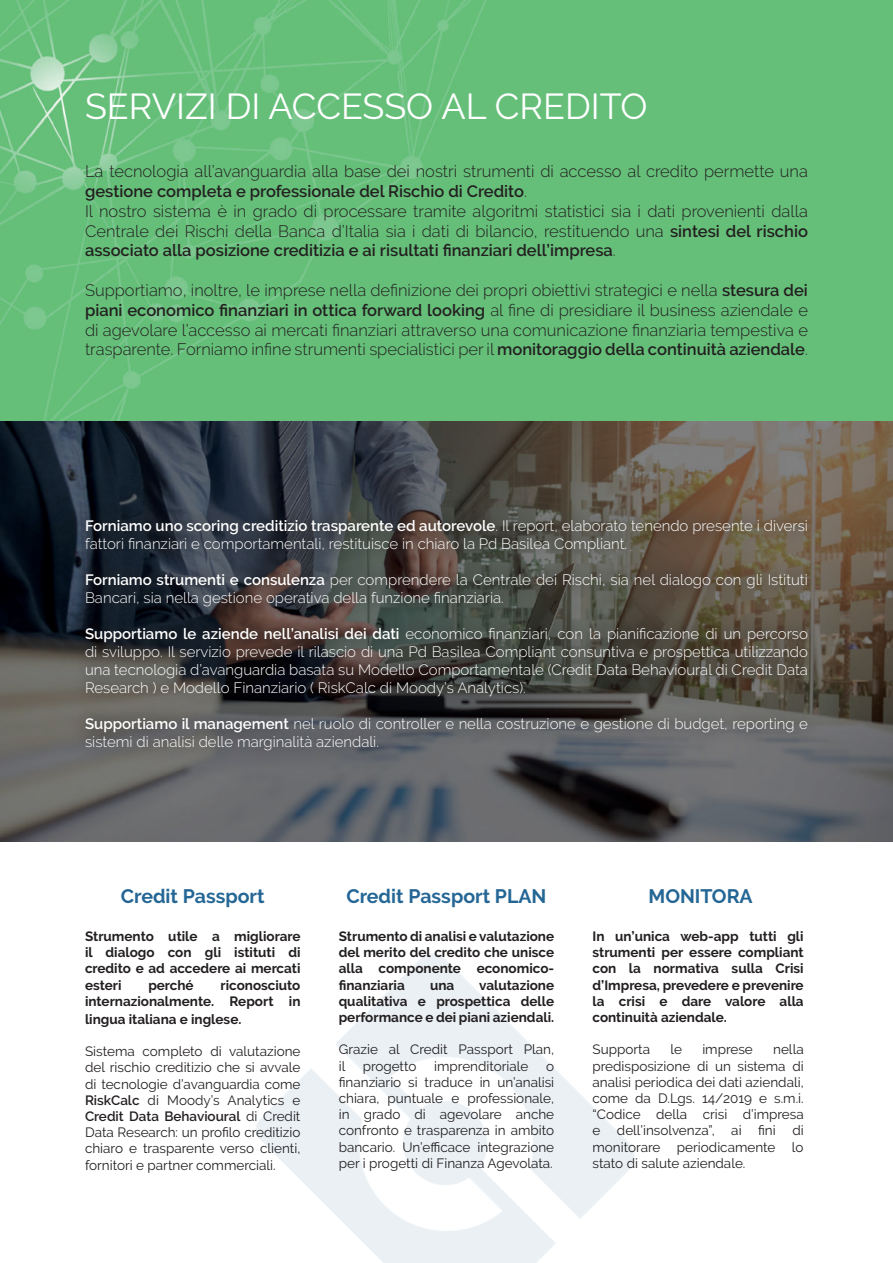
<style>
.page{position:relative;width:893px;height:1263px;background:#fff}
.page>*{position:absolute;margin:0;border:0;box-sizing:border-box;transform-origin:0 0}
.t1{font:36px "Raleway";color:#fff}
.t2{font:700 19.5px "Raleway";color:#246695}
.t3{font:300 16.5px/19.8px "Raleway";color:#231f20}
.t4{font:300 15px/18px "Raleway";color:#fff}
.t5{font:13.5px/16.2px "Raleway";color:#231f20;text-align:justify}
.t6{font:700 13.5px/16.2px "Raleway";color:#231f20;text-align:justify}
.s1{font-weight:600}
</style>
<div class="page">
<div style="left:0;top:0;width:893px;height:421px;background:#65bf79"></div>
<svg style="left:0;top:421px;width:893px;height:421px;background:#515050"></svg>
<svg style="left:71px;top:505px;width:751px;height:260px;background:#4a4946"></svg>
<h1 class="t1" style="left:85px;top:85px;width:564px">SERVIZI DI ACCESSO AL CREDITO</h1>
<p class="t3" style="left:85px;top:161px;width:724px">La tecnologia all’avanguardia alla base dei nostri strumenti di accesso al credito permette una <span class="s1">gestione completa e professionale del Rischio di Credito</span>.<br>Il nostro sistema è in grado di processare tramite algoritmi statistici sia i dati provenienti dalla Centrale dei Rischi della Banca d’Italia sia i dati di bilancio, restituendo una <span class="s1">sintesi del rischio associato alla posizione creditizia e ai risultati finanziari dell’impresa</span>.</p>
<p class="t3" style="left:85px;top:280px;width:724px;text-align:justify">Supportiamo, inoltre, le imprese nella definizione dei propri obiettivi strategici e nella <span class="s1">stesura dei piani economico finanziari in ottica forward looking</span> al fine di presidiare il business aziendale e di agevolare l’accesso ai mercati finanziari attraverso una comunicazione finanziaria tempestiva e trasparente. Forniamo infine strumenti specialistici per il <span class="s1">monitoraggio della continuità aziendale</span>.</p>
<p class="t4" style="left:85px;top:517px;width:724px"><span class="s1">Forniamo uno scoring creditizio trasparente ed autorevole</span>. Il report, elaborato tenendo presente i diversi fattori finanziari e comportamentali, restituisce in chiaro la Pd Basilea Compliant.</p>
<p class="t4" style="left:85px;top:571px;width:724px"><span class="s1">Forniamo strumenti e consulenza</span> per comprendere la Centrale dei Rischi, sia nel dialogo con gli Istituti<br>Bancari, sia nella gestione operativa della funzione finanziaria.</p>
<p class="t4" style="left:85px;top:625px;width:724px;text-align:justify"><span class="s1">Supportiamo le aziende nell’analisi dei dati</span> economico finanziari, con la pianificazione di un percorso di sviluppo. Il servizio prevede il rilascio di una Pd Basilea Compliant consuntiva e prospettica utilizzando una tecnologia d’avanguardia basata su Modello Comportamentale (Credit Data Behavioural di Credit Data Research ) e Modello Finanziario ( RiskCalc di Moody’s Analytics).</p>
<p class="t4" style="left:85px;top:715px;width:724px"><span class="s1">Supportiamo il management</span> nel ruolo di controller e nella costruzione e gestione di budget, reporting e sistemi di analisi delle marginalità aziendali.</p>
<h2 class="t2" style="left:121px;top:885px;width:145px">Credit Passport</h2>
<p class="t6" style="left:85px;top:928px;width:217px">Strumento utile a migliorare il dialogo con gli istituti di credito e ad accedere ai mercati esteri</p>
<p class="t6" style="left:85px;top:977px;width:217px;text-align:right">riconosciuto<br>internazionalmente. Report in</p>
<p class="t6" style="left:85px;top:1011px;width:158px">lingua italiana e inglese.</p>
<p class="t5" style="left:85px;top:1043px;width:217px">Sistema completo di valutazione del rischio creditizio che si avvale di tecnologie d’avanguardia come <span class="s1">RiskCalc</span> di Moody’s Analytics e <span class="s1">Credit Data Behavioural</span> di Credit Data Research: un profilo creditizio chiaro e trasparente verso clienti, fornitori e partner commerciali.</p>
<p class="t6" style="left:148px;top:977px;width:47px">perché</p>
<h2 class="t2" style="left:347px;top:885px;width:201px">Credit Passport PLAN</h2>
<p class="t6" style="left:339px;top:928px;width:217px">Strumento di analisi e valutazione del merito del credito che unisce alla componente economico&shy;finanziaria</p>
<p class="t6" style="left:339px;top:977px;width:217px;text-indent:140px">valutazione qualitativa e prospettica delle performance e dei piani aziendali.</p>
<p class="t5" style="left:339px;top:1041px;width:217px">Grazie al Credit Passport Plan, il</p>
<p class="t6" style="left:430px;top:977px;width:26px">una</p>
<p class="t5" style="left:363px;top:1058px;width:55px">progetto</p>
<p class="t5" style="left:434px;top:1058px;width:96px">imprenditoriale</p>
<p class="t5" style="left:339px;top:1058px;width:217px;text-indent:207px">o finanziario si traduce in un’analisi chiara, puntuale e professionale, in grado di agevolare anche confronto e trasparenza in ambito bancario. Un’efficace integrazione per i progetti di Finanza Agevolata.</p>
<h2 class="t2" style="left:648px;top:885px;width:106px">MONITORA</h2>
<p class="t6" style="left:592px;top:928px;width:213px">In un’unica web-app tutti gli strumenti per essere compliant con la normativa sulla Crisi d’Impresa, prevedere e prevenire la crisi e dare valore alla continuità aziendale.</p>
<p class="t5" style="left:592px;top:1041px;width:59px">Supporta</p>
<p class="t5" style="left:670px;top:1041px;width:13px">le</p>
<p class="t5" style="left:702px;top:1041px;width:52px">imprese</p>
<p class="t5" style="left:592px;top:1041px;width:213px;text-indent:181px">nella predisposizione di un sistema di analisi periodica dei dati aziendali, come da D.Lgs. 14/2019 e s.m.i. “Codice della crisi d’impresa e dell’insolvenza”, ai fini di monitorare periodicamente lo stato di salute aziendale.</p>
</div>
